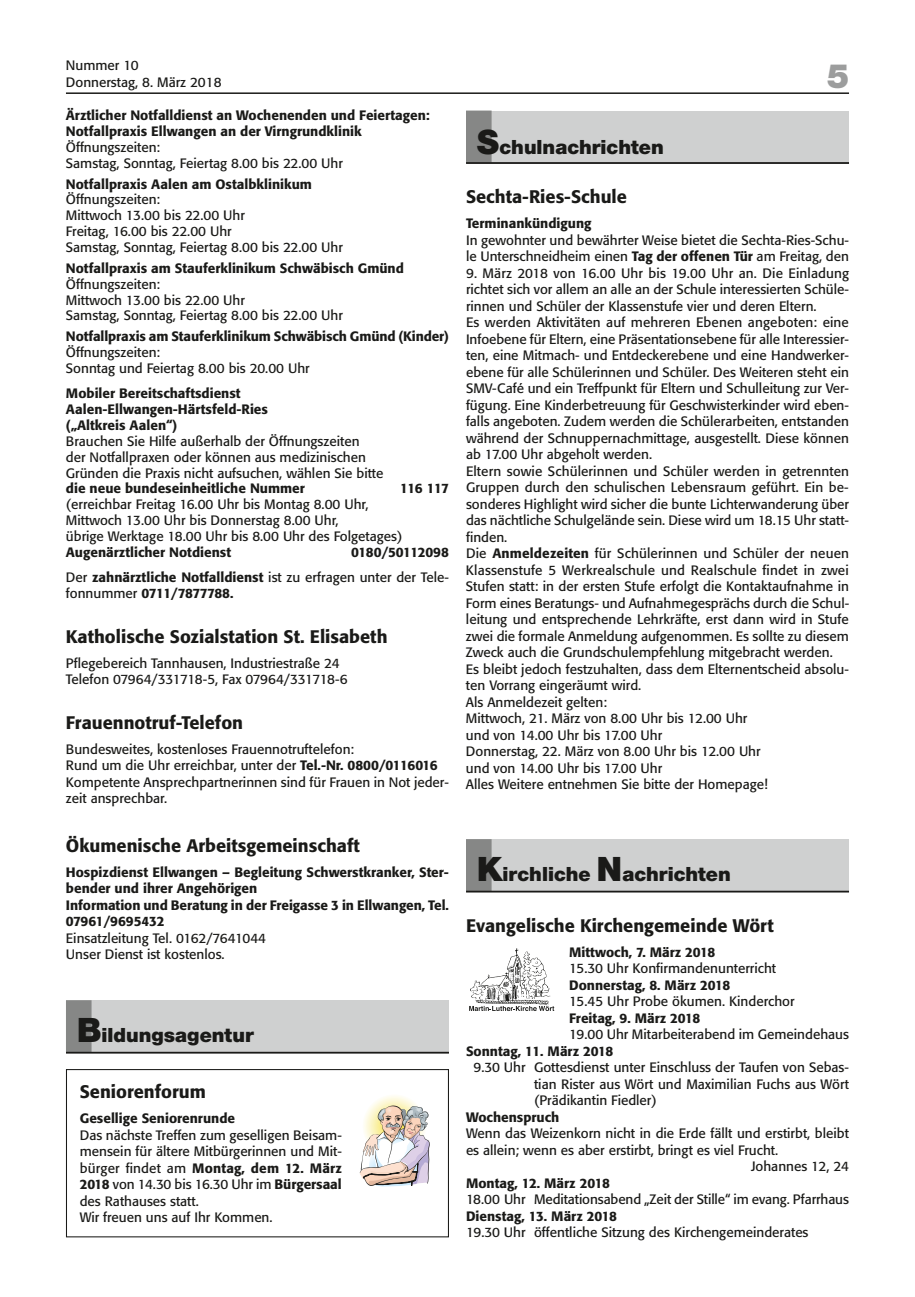
<style>
.page{position:relative;width:915px;height:1297px;background:#fff}
.page>*{position:absolute;margin:0;border:0;box-sizing:border-box;transform-origin:0 0}
.t1{font:900 36px "Nimbus Sans Novus T";color:#9c9d9d}
.t2{font:900 21px "Nimbus Sans Novus T";color:#1a1a18}
.t3{font:500 18px "Formata";color:#1a1a18}
.t4{font:13.5px/16.5px "Formata";color:#1a1a18}
.t5{font:500 13.5px/15.9px "Formata";color:#1a1a18}
.t6{font:500 13.5px/24.9px "Formata";letter-spacing:-.03em;color:#1a1a18;text-align:right}
.t7{font:500 13.5px "Formata";letter-spacing:-.04em;color:#1a1a18}
.s1{font-weight:400}
.s2{font-weight:500}
.s3{font-size:36.15px}
</style>
<div class="page">
<hr style="left:66px;top:92px;width:782px;height:2px;background:#1a1a18">
<div style="left:66px;top:1000px;width:383px;height:52px;background:#cfd0d0"></div>
<div style="left:66px;top:1000px;width:25px;height:52px;background:#868786"></div>
<hr style="left:66px;top:1052px;width:383px;height:1px;background:#1a1a18">
<img style="left:359px;top:1096px;width:71px;height:91px">
<div style="left:66px;top:1069px;width:383px;height:168px;border:1px solid #1a1a18"></div>
<div style="left:466px;top:111px;width:382px;height:51px;background:#cfd0d0"></div>
<div style="left:466px;top:111px;width:25px;height:52px;background:#868786"></div>
<hr style="left:466px;top:162px;width:382px;height:2px;background:#1a1a18">
<div style="left:466px;top:839px;width:382px;height:52px;background:#cfd0d0"></div>
<div style="left:466px;top:839px;width:25px;height:52px;background:#868786"></div>
<hr style="left:466px;top:891px;width:382px;height:1px;background:#1a1a18">
<svg style="left:469px;top:948px;width:85px;height:63px"></svg>
<p class="t4" style="left:66px;top:57px;width:157px">Nummer 10<br>Donnerstag, 8. März 2018</p>
<p class="t5" style="left:66px;top:107px;width:365px">Ärztlicher Notfalldienst an Wochenenden und Feiertagen:<br>Notfallpraxis Ellwangen an der Virngrundklinik</p>
<p class="t4" style="left:66px;top:139px;width:278px;line-height:15.9px">Öffnungszeiten:<br>Samstag, Sonntag, Feiertag 8.00 bis 22.00 Uhr</p>
<p class="t5" style="left:66px;top:176px;width:247px">Notfallpraxis Aalen am Ostalbklinikum</p>
<p class="t4" style="left:66px;top:192px;width:278px;line-height:15.9px">Öffnungszeiten:<br>Mittwoch 13.00 bis 22.00 Uhr<br>Freitag, 16.00 bis 22.00 Uhr<br>Samstag, Sonntag, Feiertag 8.00 bis 22.00 Uhr</p>
<p class="t5" style="left:66px;top:260px;width:339px">Notfallpraxis am Stauferklinikum Schwäbisch Gmünd</p>
<p class="t4" style="left:66px;top:276px;width:278px;line-height:15.9px">Öffnungszeiten:<br>Mittwoch 13.00 bis 22.00 Uhr<br>Samstag, Sonntag, Feiertag 8.00 bis 22.00 Uhr</p>
<p class="t5" style="left:66px;top:328px;width:384px">Notfallpraxis am Stauferklinikum Schwäbisch Gmünd (Kinder)</p>
<p class="t4" style="left:66px;top:344px;width:245px;line-height:15.9px">Öffnungszeiten:<br>Sonntag und Feiertag 8.00 bis 20.00 Uhr</p>
<p class="t5" style="left:66px;top:385px;width:203px">Mobiler Bereitschaftsdienst<br>Aalen-Ellwangen-Härtsfeld-Ries („Altkreis Aalen“)</p>
<p class="t4" style="left:66px;top:433px;width:319px;line-height:15.9px">Brauchen Sie Hilfe außerhalb der Öffnungszeiten<br>der Notfallpraxen oder können aus medizinischen<br>Gründen die Praxis nicht aufsuchen, wählen Sie bitte</p>
<p class="t5" style="left:66px;top:481px;width:240px">die neue bundeseinheitliche Nummer</p>
<p class="t5" style="left:400px;top:481px;width:50px">116 117</p>
<p class="t4" style="left:66px;top:497px;width:338px;line-height:15.9px">(erreichbar Freitag 16.00 Uhr bis Montag 8.00 Uhr,<br>Mittwoch 13.00 Uhr bis Donnerstag 8.00 Uhr,<br>übrige Werktage 18.00 Uhr bis 8.00 Uhr des Folgetages)</p>
<p class="t5" style="left:66px;top:544px;width:167px">Augenärztlicher Notdienst</p>
<p class="t6" style="left:66px;top:540px;width:384px">0180/50112098<br><span class="s1">Der</span> zahnärztliche Notfalldienst <span class="s1">ist zu erfragen unter der Tele-</span></p>
<p class="t7" style="left:66px;top:585px;width:169px"><span class="s1">fonnummer</span> 0711/7877788.</p>
<h3 class="t3" style="left:66px;top:625px;width:323px">Katholische Sozialstation St. Elisabeth</h3>
<p class="t4" style="left:66px;top:655px;width:283px">Pflegebereich Tannhausen, Industriestraße 24<br>Telefon 07964/331718-5, Fax 07964/331718-6</p>
<h3 class="t3" style="left:66px;top:711px;width:179px">Frauennotruf-Telefon</h3>
<p class="t4" style="left:66px;top:740px;width:384px">Bundesweites, kostenloses Frauennotruftelefon:<br>Rund um die Uhr erreichbar, unter der <span class="s2">Tel.-Nr. 0800/0116016<br></span>Kompetente Ansprechpartnerinnen sind für Frauen in Not jeder&shy;zeit ansprechbar.</p>
<h3 class="t3" style="left:66px;top:834px;width:295px">Ökumenische Arbeitsgemeinschaft</h3>
<p class="t5" style="left:66px;top:864px;width:384px;line-height:16.5px">Hospizdienst Ellwangen – Begleitung Schwerstkranker, Ster&shy;bender und ihrer Angehörigen<br>Information und Beratung in der Freigasse 3 in Ellwangen, Tel.<br>07961/9695432</p>
<p class="t4" style="left:66px;top:930px;width:202px">Einsatzleitung Tel. 0162/7641044<br>Unser Dienst ist kostenlos.</p>
<h2 class="t2" style="left:77px;top:1023px;width:179px"><span class="s3">B</span>ildungsagentur</h2>
<h3 class="t3" style="left:80px;top:1081px;width:127px">Seniorenforum</h3>
<p class="t5" style="left:80px;top:1110px;width:157px">Gesellige Seniorenrunde</p>
<p class="t4" style="left:80px;top:1127px;width:263px">Das nächste Treffen zum geselligen Beisam&shy;mensein für ältere Mitbürgerinnen und Mit&shy;bürger findet am <span class="s2">Montag, dem 12. März 2018</span> von 14.30 bis 16.30 Uhr im <span class="s2">Bürgersaal </span>des Rathauses statt.<br>Wir freuen uns auf Ihr Kommen.</p>
<h1 class="t1" style="left:826px;top:55px;width:24px">5</h1>
<h2 class="t2" style="left:476px;top:134px;width:188px"><span class="s3">S</span>chulnachrichten</h2>
<h3 class="t3" style="left:466px;top:186px;width:162px">Sechta-Ries-Schule</h3>
<p class="t5" style="left:466px;top:215px;width:127px">Terminankündigung</p>
<p class="t4" style="left:466px;top:232px;width:384px">In gewohnter und bewährter Weise bietet die Sechta-Ries-Schu&shy;le Unterschneidheim einen <span class="s2">Tag der offenen Tür</span> am Freitag, den</p>
<p class="t4" style="left:466px;top:265px;width:384px">9. März 2018 von 16.00 Uhr bis 19.00 Uhr an. Die Einladung richtet sich vor allem an alle an der Schule interessierten Schüle&shy;rinnen und Schüler der Klassenstufe vier und deren Eltern.<br>Es werden Aktivitäten auf mehreren Ebenen angeboten: eine Infoebene für Eltern, eine Präsentationsebene für alle Interessier&shy;ten, eine Mitmach- und Entdeckerebene und eine Handwerker&shy;ebene für alle Schülerinnen und Schüler. Des Weiteren steht ein SMV-Café und ein Treffpunkt für Eltern und Schulleitung zur Ver&shy;fügung. Eine Kinderbetreuung für Geschwisterkinder wird eben&shy;falls angeboten. Zudem werden die Schülerarbeiten, entstanden während der Schnuppernachmittage, ausgestellt. Diese können ab 17.00 Uhr abgeholt werden.<br>Eltern sowie Schülerinnen und Schüler werden in getrennten Gruppen durch den schulischen Lebensraum geführt. Ein be&shy;sonderes Highlight wird sicher die bunte Lichterwanderung über das nächtliche Schulgelände sein. Diese wird um 18.15 Uhr statt&shy;finden.<br>Die <span class="s2">Anmeldezeiten</span> für Schülerinnen und Schüler der neuen Klassenstufe 5 Werkrealschule und Realschule findet in zwei Stufen statt: in der ersten Stufe erfolgt die Kontaktaufnahme in Form eines Beratungs- und Aufnahmegesprächs durch die Schul&shy;leitung und entsprechende Lehrkräfte, erst dann wird in Stufe zwei die formale Anmeldung aufgenommen. Es sollte zu diesem Zweck auch die Grundschulempfehlung mitgebracht werden.<br>Es bleibt jedoch festzuhalten, dass dem Elternentscheid absolu&shy;ten Vorrang eingeräumt wird.<br>Als Anmeldezeit gelten:<br>Mittwoch, 21. März von 8.00 Uhr bis 12.00 Uhr<br>und von 14.00 Uhr bis 17.00 Uhr<br>Donnerstag, 22. März von 8.00 Uhr bis 12.00 Uhr<br>und von 14.00 Uhr bis 17.00 Uhr<br>Alles Weitere entnehmen Sie bitte der Homepage!</p>
<h2 class="t2" style="left:476px;top:861px;width:255px"><span class="s3">K</span>irchliche <span class="s3">N</span>achrichten</h2>
<h3 class="t3" style="left:466px;top:914px;width:309px">Evangelische Kirchengemeinde Wört</h3>
<p class="t5" style="left:569px;top:944px;width:147px">Mittwoch, 7. März 2018</p>
<p class="t4" style="left:569px;top:960px;width:208px">15.30 Uhr Konfirmandenunterricht</p>
<p class="t5" style="left:569px;top:977px;width:162px">Donnerstag, 8. März 2018</p>
<p class="t4" style="left:569px;top:993px;width:227px">15.45 Uhr Probe ökumen. Kinderchor</p>
<p class="t5" style="left:569px;top:1010px;width:133px">Freitag, 9. März 2018</p>
<p class="t4" style="left:569px;top:1026px;width:281px">19.00 Uhr Mitarbeiterabend im Gemeindehaus</p>
<p class="t5" style="left:466px;top:1043px;width:149px">Sonntag, 11. März 2018</p>
<p class="t4" style="left:534px;top:1059px;width:316px;text-align:justify;text-indent:-61px">9.30 Uhr Gottesdienst unter Einschluss der Taufen von Sebas&shy;tian Rister aus Wört und Maximilian Fuchs aus Wört (Prädikantin Fiedler)</p>
<p class="t5" style="left:466px;top:1109px;width:95px">Wochenspruch</p>
<p class="t4" style="left:466px;top:1125px;width:384px">Wenn das Weizenkorn nicht in die Erde fällt und erstirbt, bleibt</p>
<p class="t4" style="left:466px;top:1142px;width:313px">es allein; wenn es aber erstirbt, bringt es viel Frucht.</p>
<p class="t4" style="left:750px;top:1158px;width:99px">Johannes 12, 24</p>
<p class="t5" style="left:466px;top:1175px;width:145px">Montag, 12. März 2018</p>
<p class="t4" style="left:466px;top:1191px;width:384px">18.00 Uhr Meditationsabend „Zeit der Stille“ im evang. Pfarrhaus</p>
<p class="t5" style="left:466px;top:1208px;width:152px">Dienstag, 13. März 2018</p>
<p class="t4" style="left:466px;top:1224px;width:344px">19.30 Uhr öffentliche Sitzung des Kirchengemeinderates</p>
</div>
